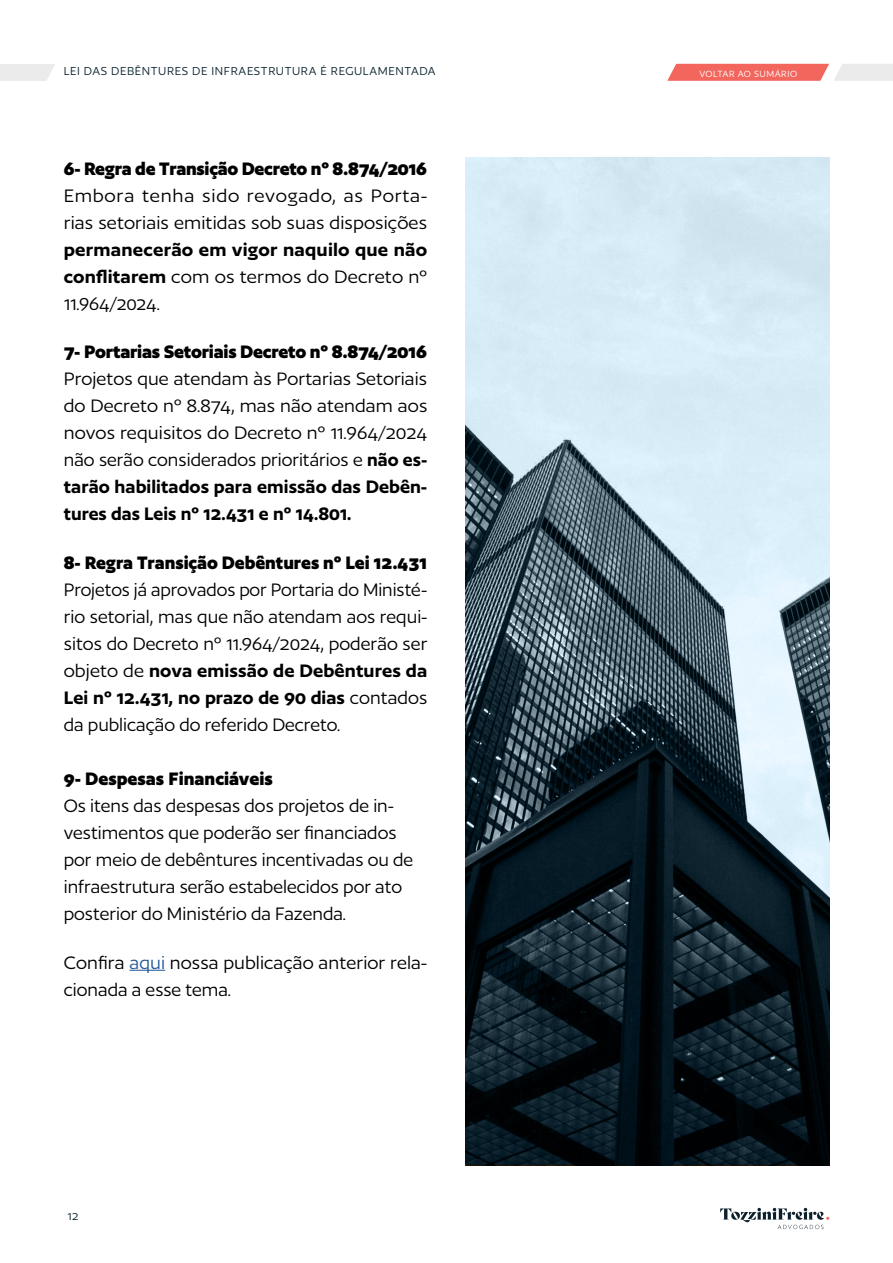
<style>
.page{position:relative;width:893px;height:1263px;background:#fff}
.page>*{position:absolute;margin:0;border:0;box-sizing:border-box;transform-origin:0 0}
.t1{font:21px/27px "Author";color:#000;text-align:justify}
.t2{font:700 21px "Author";letter-spacing:-.01em;color:#000}
.t3{font:600 21px/27px "Author";letter-spacing:.01em;color:#000;text-align:justify;scale:1.05 1}
.t4{font:21px/27px "Author";color:#000;scale:1.05 1}
.t5{font:13.5px "Author";letter-spacing:.05em;color:#0b2430}
.t6{font:10.5px "Author";letter-spacing:.05em;color:#fff}
.s1{font-weight:400}
.s2{font-weight:600}
.s3{color:#275b9b}
</style>
<div class="page">
<svg style="left:720px;top:1208px;width:109px;height:21px"></svg>
<svg style="left:0;top:64px;width:55px;height:17px"></svg>
<svg style="left:667px;top:64px;width:226px;height:17px"></svg>
<hr style="left:129px;top:970px;width:36px;height:1px;background:#275b9b">
<img style="left:466px;top:157px;width:363px;height:1008px">
<p class="t5" style="left:64px;top:64px;width:373px">LEI DAS DEBÊNTURES DE INFRAESTRUTURA É REGULAMENTADA</p>
<p class="t6" style="left:699px;top:68px;width:99px">VOLTAR AO SUMÁRIO</p>
<p class="t2" style="left:64px;top:157px;width:365px">6- Regra de Transição Decreto nº 8.874/2016</p>
<p class="t4" style="left:64px;top:182px;width:348px">Embora tenha sido revogado, as Porta&shy;rias setoriais emitidas sob suas disposições</p>
<p class="t3" style="left:64px;top:236px;width:348px">permanecerão em vigor naquilo que não conflitarem <span class="s1">com os termos do Decreto nº 11.964/2024.</span></p>
<p class="t2" style="left:64px;top:341px;width:365px">7- Portarias Setoriais Decreto nº 8.874/2016</p>
<p class="t1" style="left:64px;top:365px;width:365px">Projetos que atendam às Portarias Setoriais do Decreto nº 8.874, mas não atendam aos novos requisitos do Decreto nº 11.964/2024 não serão considerados prioritários e <span class="s2">não es&shy;tarão habilitados para emissão das Debên&shy;tures das Leis nº 12.431 e nº 14.801.</span></p>
<p class="t2" style="left:64px;top:552px;width:365px">8- Regra Transição Debêntures nº Lei 12.431</p>
<p class="t1" style="left:64px;top:576px;width:365px">Projetos já aprovados por Portaria do Ministé&shy;rio setorial, mas que não atendam aos requi&shy;sitos do Decreto nº 11.964/2024, poderão ser objeto de <span class="s2">nova emissão de Debêntures da Lei nº 12.431, no prazo de 90 dias</span> contados da publicação do referido Decreto.</p>
<p class="t2" style="left:64px;top:768px;width:210px">9- Despesas Financiáveis</p>
<p class="t1" style="left:64px;top:792px;width:351px;text-align:left">Os itens das despesas dos projetos de in&shy;vestimentos que poderão ser financiados por meio de debêntures incentivadas ou de infraestrutura serão estabelecidos por ato posterior do Ministério da Fazenda.</p>
<p class="t1" style="left:64px;top:949px;width:365px">Confira <span class="s3">aqui</span> nossa publicação anterior rela&shy;cionada a esse tema.</p>
<p class="t5" style="left:68px;top:1209px;width:13px">12</p>
</div>
